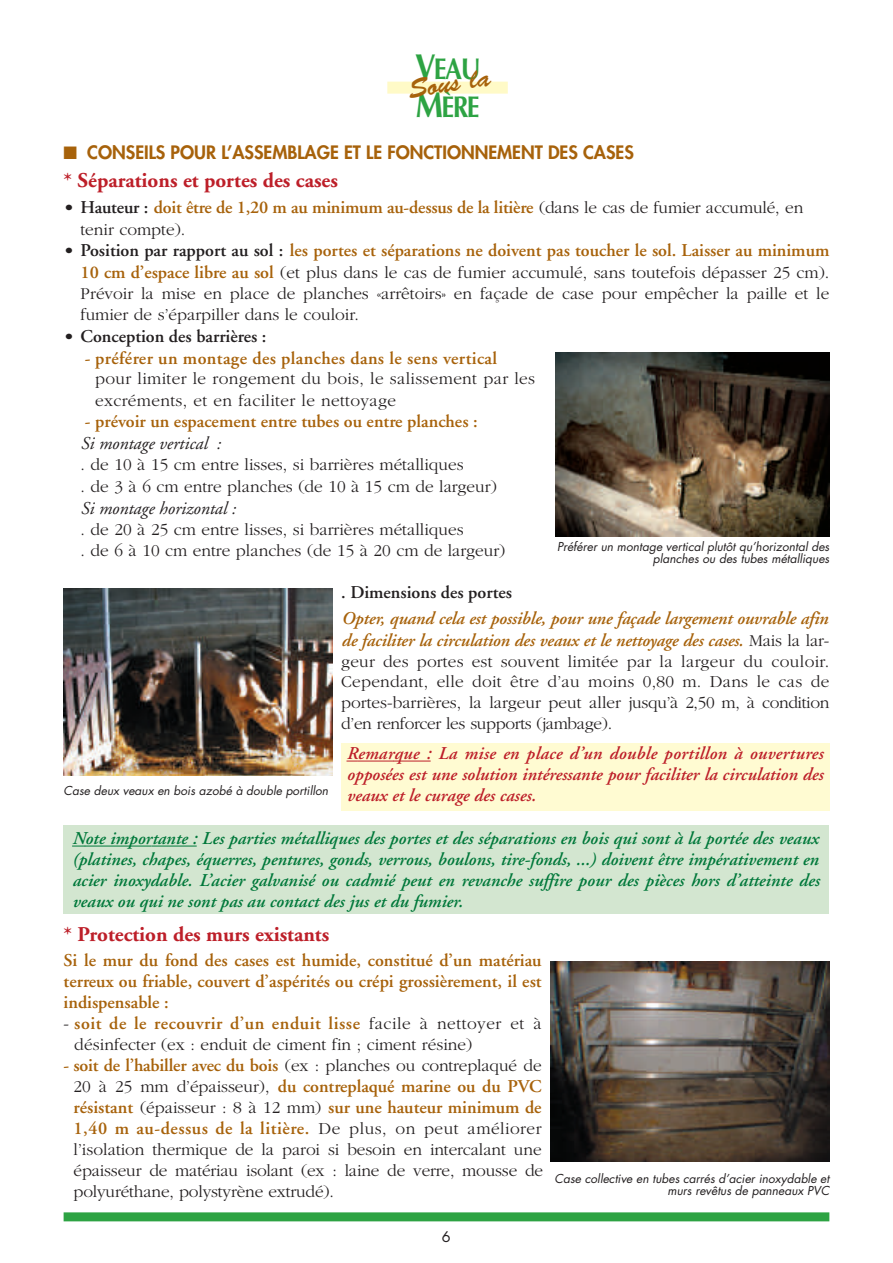
<style>
.page{position:relative;width:893px;height:1263px;background:#fff}
.page>*{position:absolute;margin:0;border:0;box-sizing:border-box;transform-origin:0 0}
.t1{font:700 30px/37.5px "Optima";letter-spacing:-.055em;color:#2da343;scale:.85 1}
.t2{font:27px "Brush Script";color:#a7620b}
.t3{font:700 21px "Adobe Garamond";color:#bd1f29}
.t4{font:600 18px/21px "Adobe Garamond";color:#a7620b;text-align:justify}
.t5{font:italic 600 18px/21px "Adobe Garamond";color:#00783a;text-align:justify}
.t6{font:italic 600 18px/21px "Adobe Garamond";color:#bd1f29;text-align:justify}
.t7{font:italic 600 18px/21.6px "Adobe Garamond";letter-spacing:-.01em;color:#a7620b}
.t8{font:800 18px "Futura";color:#a7620b}
.t9{font:600 18px "Adobe Garamond";letter-spacing:.03em;color:#a7620b}
.t10{font:600 18px "Adobe Garamond";letter-spacing:.02em;color:#a7620b}
.t11{font:600 18px "Adobe Garamond";color:#231f20}
.t12{font:italic 18px "Adobe Garamond";color:#231f20}
.t13{font:300 17.25px/21px "Garamond";color:#231f20;text-align:justify}
.t14{font:300 17.25px/21.3px "Garamond";letter-spacing:.02em;color:#231f20}
.t15{font:italic 14.4px "Futura";color:#231f20}
.t16{font:italic 12px/12px "Futura";color:#231f20;text-align:right}
.s1{font-size:36px}
.s2{font-family:"Garamond";font-weight:300;color:#231f20}
.s3{color:#231f20}
.s4{font-family:"Garamond";font-weight:300;font-size:17.25px;color:#231f20}
.s5{font-family:"Adobe Garamond";font-weight:600;font-size:18px;color:#a7620b}
.s6{font-family:"Garamond";font-weight:300}
.s7{font-family:"Garamond";font-weight:300;font-style:normal;font-size:17.25px;color:#231f20}
</style>
<div class="page">
<div style="left:64px;top:825px;width:765px;height:89px;background:#d3e6d0"></div>
<div style="left:341px;top:743px;width:488px;height:68px;background:#fffbd2"></div>
<hr style="left:357px;top:761px;width:37px;height:1px;background:#bd1f29">
<hr style="left:393px;top:761px;width:37px;height:1px;background:#bd1f29">
<svg style="left:72px;top:846px;width:13px;height:1px"></svg>
<hr style="left:85px;top:846px;width:66px;height:1px;background:#00783a">
<hr style="left:152px;top:846px;width:45px;height:1px;background:#00783a">
<div style="left:387px;top:82px;width:121px;height:12px;background:#fffac7"></div>
<div style="left:64px;top:1212px;width:765px;height:9px;background:#2da343"></div>
<img style="left:555px;top:352px;width:274px;height:185px">
<img style="left:64px;top:589px;width:268px;height:187px">
<img style="left:550px;top:961px;width:279px;height:201px">
<h1 class="t1" style="left:415px;top:53px;width:79px"><span class="s1">V</span>EAU<br><span class="s1">M</span>ÈRE</h1>
<h2 class="t2" style="left:407px;top:82px;width:84px;rotate:-9deg">Sous la</h2>
<p class="t8" style="left:64px;top:143px;width:571px">■ CONSEILS POUR L’ASSEMBLAGE ET LE FONCTIONNEMENT DES CASES</p>
<p class="t3" style="left:64px;top:172px;width:276px">* Séparations et portes des cases</p>
<p class="t4" style="left:64px;top:199px;width:741px"><span class="s2">•</span> <span class="s3">Hauteur :</span> doit être de 1,20 m au minimum au-dessus de la litière <span class="s4">(dans le cas de fumier accumulé, en</span></p>
<p class="t13" style="left:80px;top:220px;width:106px">tenir compte).</p>
<p class="t4" style="left:64px;top:242px;width:767px"><span class="s2">•</span> <span class="s3">Position par rapport au sol :</span> les portes et séparations ne doivent pas toucher le sol. Laisser au minimum</p>
<p class="t13" style="left:80px;top:264px;width:750px"><span class="s5">10 cm d’espace libre au sol</span> (et plus dans le cas de fumier accumulé, sans toutefois dépasser 25 cm).<br>Prévoir la mise en place de planches «arrêtoirs» en façade de case pour empêcher la paille et le fumier de s’éparpiller dans le couloir.</p>
<p class="t11" style="left:64px;top:329px;width:204px"><span class="s6">•</span> Conception des barrières :</p>
<p class="t10" style="left:85px;top:351px;width:414px">- préférer un montage des planches dans le sens vertical</p>
<p class="t14" style="left:95px;top:370px;width:441px">pour limiter le rongement du bois, le salissement par les excréments, et en faciliter le nettoyage</p>
<p class="t4" style="left:85px;top:413px;width:394px">- prévoir un espacement entre tubes ou entre planches :</p>
<p class="t12" style="left:81px;top:436px;width:142px">Si montage vertical :</p>
<p class="t13" style="left:81px;top:456px;width:418px;line-height:21.6px">. de 10 à 15 cm entre lisses, si barrières métalliques<br>. de 3 à 6 cm entre planches (de 10 à 15 cm de largeur)</p>
<p class="t12" style="left:81px;top:501px;width:156px">Si montage horizontal :</p>
<p class="t13" style="left:81px;top:520px;width:426px">. de 20 à 25 cm entre lisses, si barrières métalliques<br>. de 6 à 10 cm entre planches (de 15 à 20 cm de largeur)</p>
<p class="t11" style="left:341px;top:585px;width:172px">. Dimensions des portes</p>
<p class="t7" style="left:341px;top:609px;width:489px">Opter, quand cela est possible, pour une façade largement ouvrable afin de faciliter la circulation des veaux et le nettoyage des cases. <span class="s7">Mais la lar-</span></p>
<p class="t13" style="left:341px;top:652px;width:489px">geur des portes est souvent limitée par la largeur du couloir.<br>Cependant, elle doit être d’au moins 0,80 m. Dans le cas de portes-barrières, la largeur peut aller jusqu’à 2,50 m, à condition d’en renforcer les supports (jambage).</p>
<p class="t6" style="left:346px;top:745px;width:478px">Remarque : La mise en place d’un double portillon à ouvertures opposées est une solution intéressante pour faciliter la circulation des veaux et le curage des cases.</p>
<p class="t5" style="left:72px;top:830px;width:748px">Note importante : Les parties métalliques des portes et des séparations en bois qui sont à la portée des veaux (platines, chapes, équerres, pentures, gonds, verrous, boulons, tire-fonds, ...) doivent être impérativement en acier inoxydable. L’acier galvanisé ou cadmié peut en revanche suffire pour des pièces hors d’atteinte des veaux ou qui ne sont pas au contact des jus et du fumier.</p>
<p class="t3" style="left:64px;top:926px;width:267px">* Protection des murs existants</p>
<p class="t4" style="left:64px;top:952px;width:479px">Si le mur du fond des cases est humide, constitué d’un matériau terreux ou friable, couvert d’aspérités ou crépi grossièrement, il est indispensable :</p>
<p class="t9" style="left:64px;top:1016px;width:479px"><span class="s4">-</span> soit de le recouvrir d’un enduit lisse <span class="s4">facile à nettoyer et à</span></p>
<p class="t13" style="left:74px;top:1036px;width:399px">désinfecter (ex : enduit de ciment fin ; ciment résine)</p>
<p class="t13" style="left:64px;top:1057px;width:479px"><span class="s5">- soit de l’habiller avec du bois</span> (ex : planches ou contreplaqué de</p>
<p class="t4" style="left:74px;top:1078px;width:469px"><span class="s4">20 à 25 mm d’épaisseur),</span> du contreplaqué marine ou du PVC résistant <span class="s4">(épaisseur : 8 à 12 mm)</span> sur une hauteur minimum de 1,40 m au-dessus de la litière. <span class="s4">De plus, on peut améliorer</span></p>
<p class="t13" style="left:74px;top:1141px;width:471px">l’isolation thermique de la paroi si besoin en intercalant une épaisseur de matériau isolant (ex : laine de verre, mousse de polyuréthane, polystyrène extrudé).</p>
<p class="t15" style="left:442px;top:1230px;width:13px">6</p>
<p class="t16" style="left:557px;top:541px;width:274px">Préférer un montage vertical plutôt qu’horizontal des planches ou des tubes métalliques</p>
<p class="t16" style="left:64px;top:785px;width:266px">Case deux veaux en bois azobé à double portillon</p>
<p class="t16" style="left:554px;top:1174px;width:276px">Case collective en tubes carrés d’acier inoxydable et murs revêtus de panneaux PVC</p>
</div>
